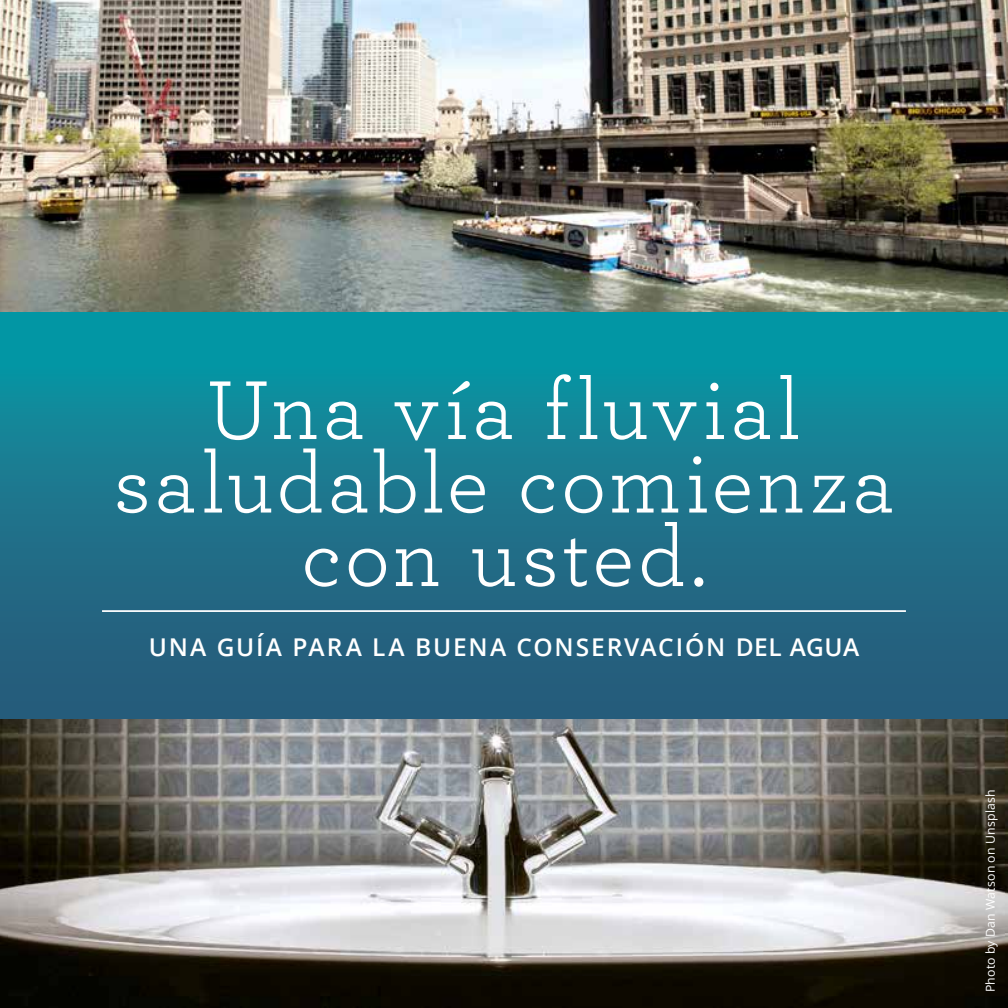
<style>
.page{position:relative;width:1008px;height:1008px;background:#fff}
.page>*{position:absolute;margin:0;border:0;box-sizing:border-box;transform-origin:0 0}
.t1{font:87.5px/73.5px "Archer";letter-spacing:.035em;color:#fff;text-align:center}
.t2{font:600 24.5px "Open Sans";letter-spacing:.075em;color:#fff}
.t3{font:12.25px "Open Sans";letter-spacing:.02em;color:#fff}
</style>
<div class="page">
<img style="left:0;top:718px;width:1008px;height:290px">
<img style="left:0;top:0;width:1008px;height:312px">
<div style="left:0;top:312px;width:1008px;height:406px;background:linear-gradient(to bottom,#0699a6,#2d5576)"></div>
<hr style="left:102px;top:610px;width:804px;height:2px;background:#fff">
<p class="t1" style="left:113px;top:369px;width:782px">Una vía fluvial saludable comienza con usted.</p>
<p class="t2" style="left:149px;top:630px;width:712px">UNA GUÍA PARA LA BUENA CONSERVACIÓN DEL AGUA</p>
<p class="t3" style="left:982px;top:992px;width:204px;rotate:-90deg">Photo by Dan Watson on Unsplash</p>
</div>
